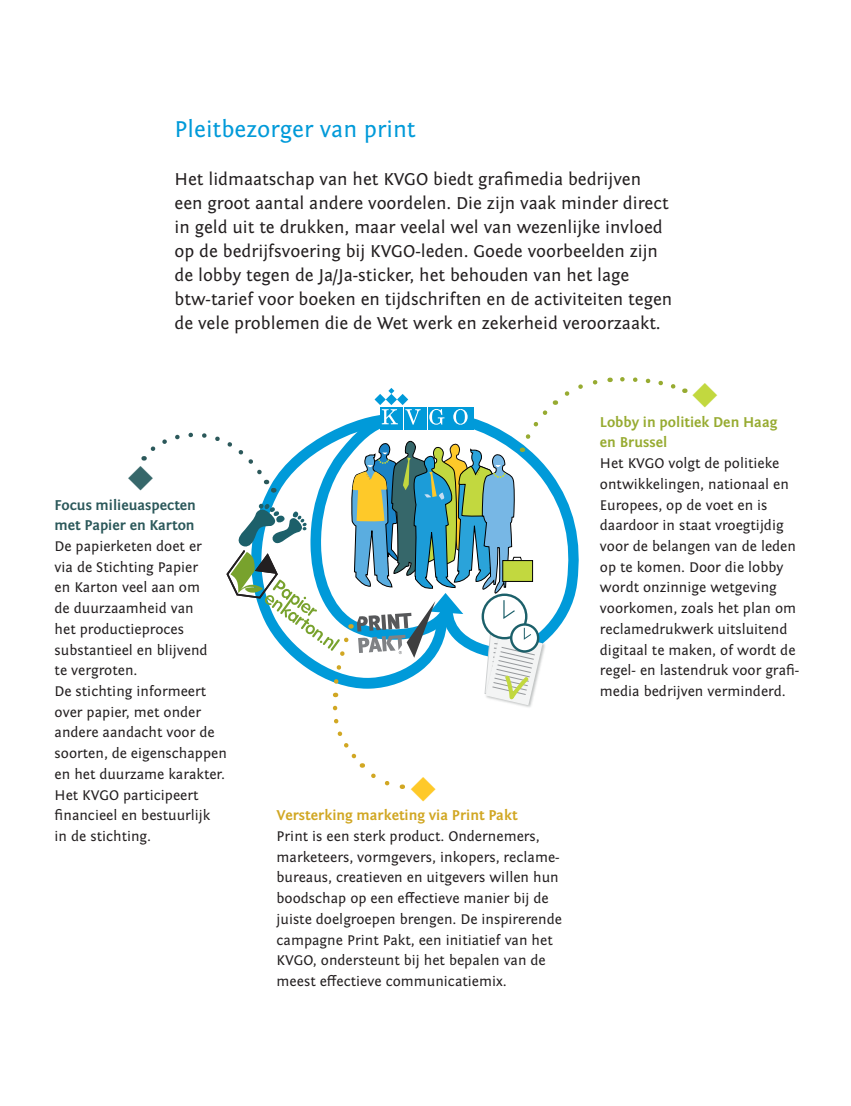
<style>
.page{position:relative;width:851px;height:1106px;background:#fff}
.page>*{position:absolute;margin:0;border:0;box-sizing:border-box;transform-origin:0 0}
.t1{font:24px "Fontin Sans";color:#009ad9}
.t2{font:18px/24px "Fontin Sans";color:#231f20}
.t3{font:14.7px/20.7px "Fontin Sans";color:#231f20}
.t4{font:700 14.7px/20.7px "Fontin Sans";color:#2b585a}
.t5{font:700 14.7px "Fontin Sans";color:#d1a723}
.t6{font:700 14.7px/20.7px "Fontin Sans";color:#97ab31}
</style>
<div class="page">
<svg style="left:620px;top:377px;width:65px;height:16px"></svg>
<svg style="left:141px;top:377px;width:469px;height:412px"></svg>
<h1 class="t1" style="left:174px;top:116px;width:243px">Pleitbezorger van print</h1>
<p class="t2" style="left:174px;top:167px;width:499px">Het lidmaatschap van het KVGO biedt grafimedia bedrijven een groot aantal andere voordelen. Die zijn vaak minder direct in geld uit te drukken, maar veelal wel van wezenlijke invloed op de bedrijfsvoering bij KVGO-leden. Goede voorbeelden zijn de lobby tegen de Ja/Ja-sticker, het behouden van het lage btw-tarief voor boeken en tijdschriften en de activiteiten tegen de vele problemen die de Wet werk en zekerheid veroorzaakt.</p>
<p class="t4" style="left:55px;top:494px;width:143px">Focus milieuaspecten met Papier en Karton</p>
<p class="t3" style="left:55px;top:536px;width:174px">De papierketen doet er<br>via de Stichting Papier<br>en Karton veel aan om<br>de duurzaamheid van<br>het productieproces substantieel en blijvend<br>te vergroten.<br>De stichting informeert over papier, met onder andere aandacht voor de soorten, de eigenschappen en het duurzame karakter.<br>Het KVGO participeert financieel en bestuurlijk<br>in de stichting.</p>
<p class="t6" style="left:600px;top:412px;width:179px">Lobby in politiek Den Haag en Brussel</p>
<p class="t3" style="left:600px;top:453px;width:201px">Het KVGO volgt de politieke ontwikkelingen, nationaal en<br>Europees, op de voet en is daardoor in staat vroegtijdig voor de belangen van de leden op te komen. Door die lobby wordt onzinnige wetgeving voorkomen, zoals het plan om reclamedrukwerk uitsluitend digitaal te maken, of wordt de regel- en lastendruk voor grafi&shy;media bedrijven verminderd.</p>
<p class="t5" style="left:276px;top:807px;width:242px">Versterking marketing via Print Pakt</p>
<p class="t3" style="left:276px;top:826px;width:287px">Print is een sterk product. Ondernemers, marketeers, vormgevers, inkopers, reclame&shy;bureaus, creatieven en uitgevers willen hun boodschap op een effectieve manier bij de juiste doelgroepen brengen. De inspirerende campagne Print Pakt, een initiatief van het KVGO, ondersteunt bij het bepalen van de meest effectieve communicatiemix.</p>
</div>
